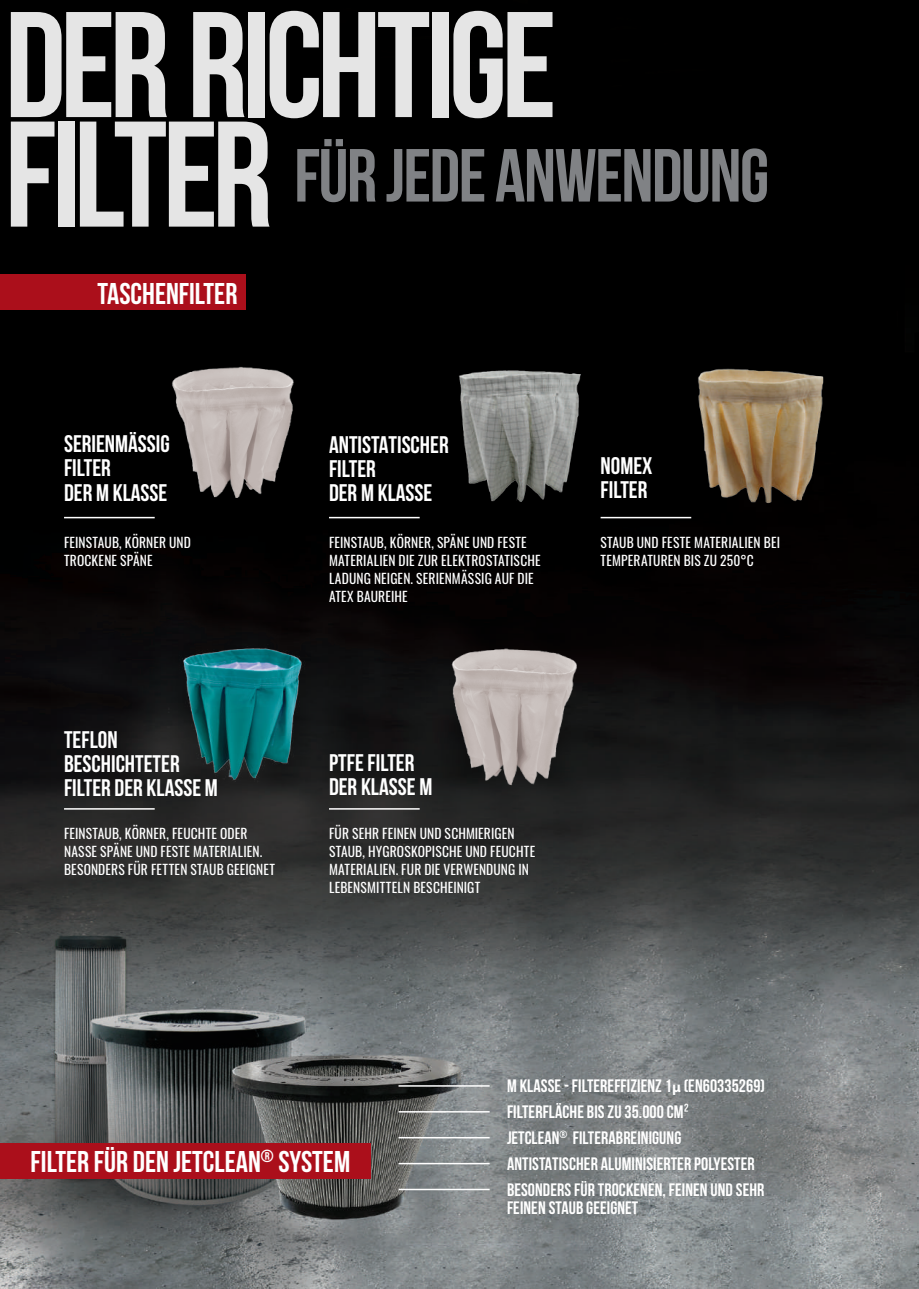
<style>
.page{position:relative;width:919px;height:1289px;background:#fff}
.page>*{position:absolute;margin:0;border:0;box-sizing:border-box;transform-origin:0 0}
.t1{font:700 150px "Bebas Neue";letter-spacing:-.04em;color:#fff}
.t2{font:700 75px "Bebas Neue";letter-spacing:-.02em;color:#808285}
.t3{font:700 30px "Bebas Neue";color:#fff}
.t4{font:700 24px/24px "Bebas Neue";color:#fff}
.t5{font:700 18px/18px "Bebas Neue";letter-spacing:.005em;color:#fff}
.t6{font:13.5px/18px "Oswald";letter-spacing:.01em;color:#fff}
.s1{font-size:150px;color:#fff}
.s2{font-family:"Myriad Pro";font-size:15px}
</style>
<div class="page">
<img style="left:0;top:0;width:918px;height:1288px">
<img style="left:152px;top:626px;width:199px;height:163px">
<img style="left:432px;top:629px;width:162px;height:163px">
<img style="left:156px;top:348px;width:156px;height:150px">
<img style="left:442px;top:345px;width:164px;height:156px">
<img style="left:678px;top:356px;width:169px;height:150px">
<img style="left:906px;top:324px;width:12px;height:502px">
<div style="left:0;top:275px;width:245px;height:35px;background:#ab0f1b"></div>
<div style="left:0;top:1142px;width:370px;height:36px;background:#ab0f1b"></div>
<hr style="left:398px;top:1111px;width:91px;height:1px;background:#fff">
<hr style="left:398px;top:1085px;width:91px;height:1px;background:#fff">
<hr style="left:398px;top:1136px;width:91px;height:2px;background:#fff">
<hr style="left:398px;top:1162px;width:91px;height:2px;background:#fff">
<hr style="left:398px;top:1188px;width:91px;height:2px;background:#fff">
<hr style="left:64px;top:517px;width:91px;height:1px;background:#fff">
<hr style="left:64px;top:808px;width:91px;height:1px;background:#fff">
<hr style="left:329px;top:808px;width:90px;height:1px;background:#fff">
<hr style="left:329px;top:517px;width:90px;height:1px;background:#fff">
<hr style="left:600px;top:517px;width:91px;height:1px;background:#fff">
<h1 class="t1" style="left:5px;top:-17px;width:553px">DER RICHTIGE</h1>
<h2 class="t2" style="left:5px;top:134px;width:765px"><span class="s1">FILTER</span> FÜR JEDE ANWENDUNG</h2>
<h3 class="t3" style="left:98px;top:277px;width:141px">TASCHENFILTER</h3>
<h3 class="t4" style="left:64px;top:432px;width:107px">SERIENMÄSSIG<br>FILTER<br>DER M KLASSE</h3>
<p class="t6" style="left:64px;top:532px;width:128px">FEINSTAUB, KÖRNER UND<br>TROCKENE SPÄNE</p>
<h3 class="t4" style="left:64px;top:727px;width:155px">TEFLON<br>BESCHICHTETER<br>FILTER DER KLASSE M</h3>
<p class="t6" style="left:64px;top:823px;width:212px">FEINSTAUB, KÖRNER, FEUCHTE ODER<br>NASSE SPÄNE UND FESTE MATERIALIEN.<br>BESONDERS FÜR FETTEN STAUB GEEIGNET</p>
<h3 class="t4" style="left:329px;top:432px;width:121px">ANTISTATISCHER<br>FILTER<br>DER M KLASSE</h3>
<p class="t6" style="left:329px;top:532px;width:213px">FEINSTAUB, KÖRNER, SPÄNE UND FESTE<br>MATERIALIEN DIE ZUR ELEKTROSTATISCHE<br>LADUNG NEIGEN. SERIENMÄSSIG AUF DIE<br>ATEX BAUREIHE</p>
<h3 class="t4" style="left:329px;top:750px;width:105px">PTFE FILTER<br>DER KLASSE M</h3>
<p class="t6" style="left:329px;top:823px;width:208px">FÜR SEHR FEINEN UND SCHMIERIGEN<br>STAUB, HYGROSKOPISCHE UND FEUCHTE<br>MATERIALIEN. FUR DIE VERWENDUNG IN<br>LEBENSMITTELN BESCHEINIGT</p>
<h3 class="t4" style="left:600px;top:453px;width:53px">NOMEX<br>FILTER</h3>
<p class="t6" style="left:600px;top:532px;width:181px">STAUB UND FESTE MATERIALIEN BEI<br>TEMPERATUREN BIS ZU 250°C</p>
<h3 class="t5" style="left:507px;top:1076px;width:259px">M KLASSE - FILTEREFFIZIENZ 1<span class="s2">µ</span> (EN60335269)</h3>
<h3 class="t5" style="left:507px;top:1098px;width:183px;line-height:26px">FILTERFLÄCHE BIS ZU 35.000 CM²<br>JETCLEAN<sup>®</sup> FILTERABREINIGUNG</h3>
<h3 class="t3" style="left:31px;top:1145px;width:321px">FILTER FÜR DEN JETCLEAN<sup>®</sup> SYSTEM</h3>
<h3 class="t5" style="left:507px;top:1154px;width:249px">ANTISTATISCHER ALUMINISIERTER POLYESTER</h3>
<h3 class="t5" style="left:507px;top:1180px;width:259px">BESONDERS FÜR TROCKENEN, FEINEN UND SEHR<br>FEINEN STAUB GEEIGNET</h3>
</div>
